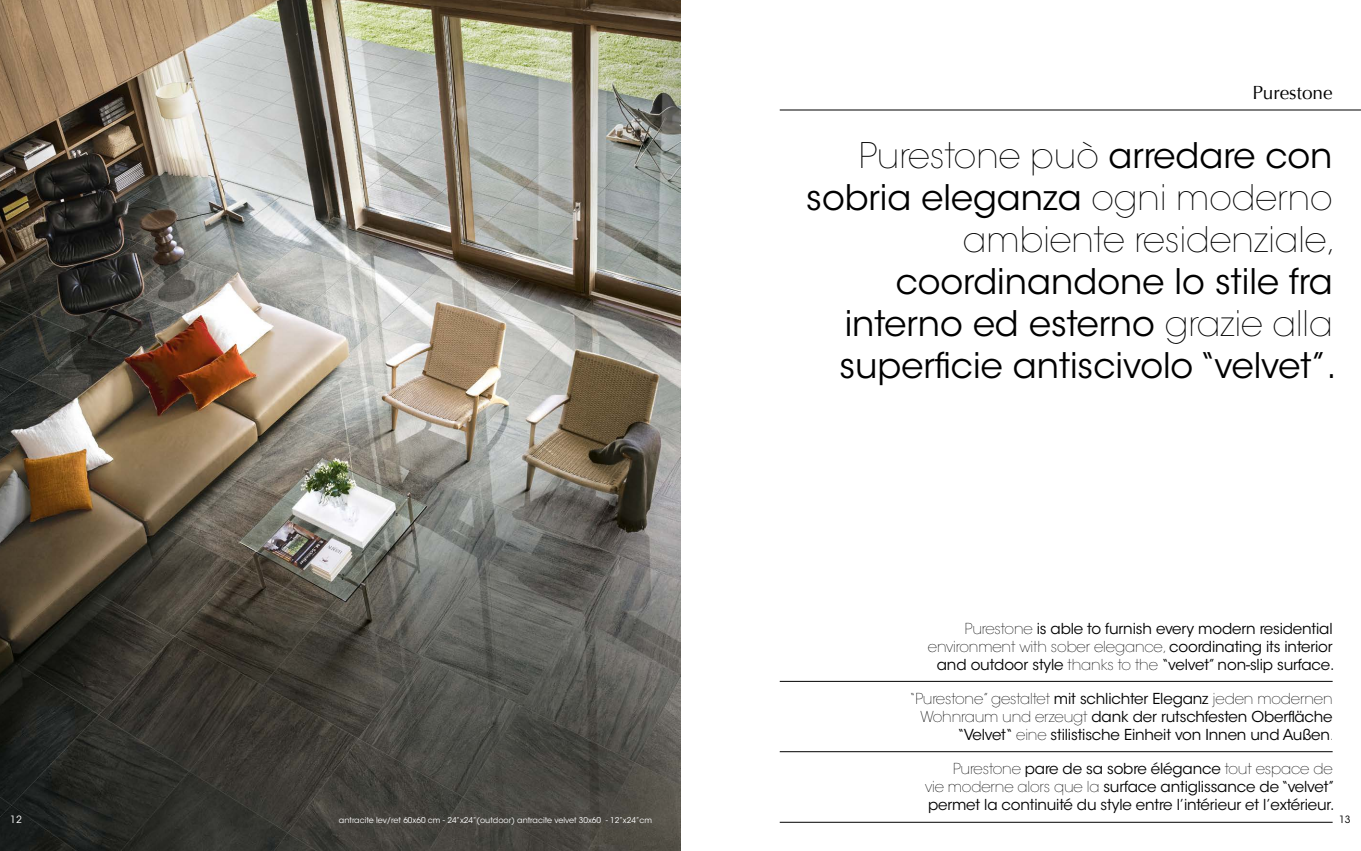
<style>
.page{position:relative;width:1361px;height:851px;background:#fff}
.page>*{position:absolute;margin:0;border:0;box-sizing:border-box;transform-origin:0 0}
.t1{font:35px/42px "ITC Avant Garde Std";color:#000;text-align:justify}
.t2{font:200 35px/42px "ITC Avant Garde Std";color:#000;text-align:right}
.t3{font:19px "Optima";color:#000}
.t4{font:15px/18px "ITC Avant Garde Std";letter-spacing:-.01em;color:#000;text-align:right}
.t5{font:10px "ITC Avant Garde Std";color:#fff}
.t6{font:10px "ITC Avant Garde Std";color:#000}
.t7{font:8px "ITC Avant Garde Std";color:#fff}
.s1{font-weight:400}
.s2{font-weight:200}
</style>
<div class="page">
<hr style="left:780px;top:109px;width:581px;height:1px;background:#000">
<img style="left:0;top:0;width:680px;height:850px">
<hr style="left:780px;top:821px;width:552px;height:1px;background:#000">
<hr style="left:780px;top:751px;width:552px;height:1px;background:#000">
<hr style="left:780px;top:681px;width:552px;height:1px;background:#000">
<p class="t3" style="left:1252px;top:81px;width:82px">Purestone</p>
<h1 class="t2" style="left:806px;top:135px;width:531px">Purestone può <span class="s1">arredare con sobria eleganza</span> ogni moderno ambiente residenziale,</h1>
<h1 class="t1" style="left:839px;top:261px;width:499px;text-indent:56px">coordinandone lo stile fra interno ed esterno <span class="s2">grazie alla </span>superficie antiscivolo “velvet”.</h1>
<p class="t4" style="left:928px;top:619px;width:408px"><span class="s2">Purestone</span> is able to furnish every modern residential <span class="s2">environment with sober elegance,</span> coordinating its interior and outdoor style <span class="s2">thanks to the</span> “velvet” non-slip surface.</p>
<p class="t4" style="left:910px;top:689px;width:426px"><span class="s2">“Purestone” gestaltet</span> mit schlichter Eleganz <span class="s2">jeden modernen<br>Wohnraum und erzeugt</span> dank der rutschfesten Oberfläche “Velvet“ <span class="s2">eine</span> stilistische Einheit von Innen und Außen<span class="s2">.</span></p>
<p class="t4" style="left:925px;top:760px;width:411px;text-align:justify;text-indent:28px"><span class="s2">Purestone</span> pare de sa sobre élégance <span class="s2">tout espace de vie moderne alors que la</span> surface antiglissance de “velvet’’ permet la continuité du style entre l’intérieur et l’extérieur.</p>
<p class="t5" style="left:10px;top:812px;width:13px">12</p>
<p class="t6" style="left:1339px;top:812px;width:13px">13</p>
<p class="t7" style="left:339px;top:814px;width:315px">antracite lev/ret 60x60 cm - 24”x24”(outdoor) antracite velvet 30x60 - 12”x24”cm</p>
</div>
